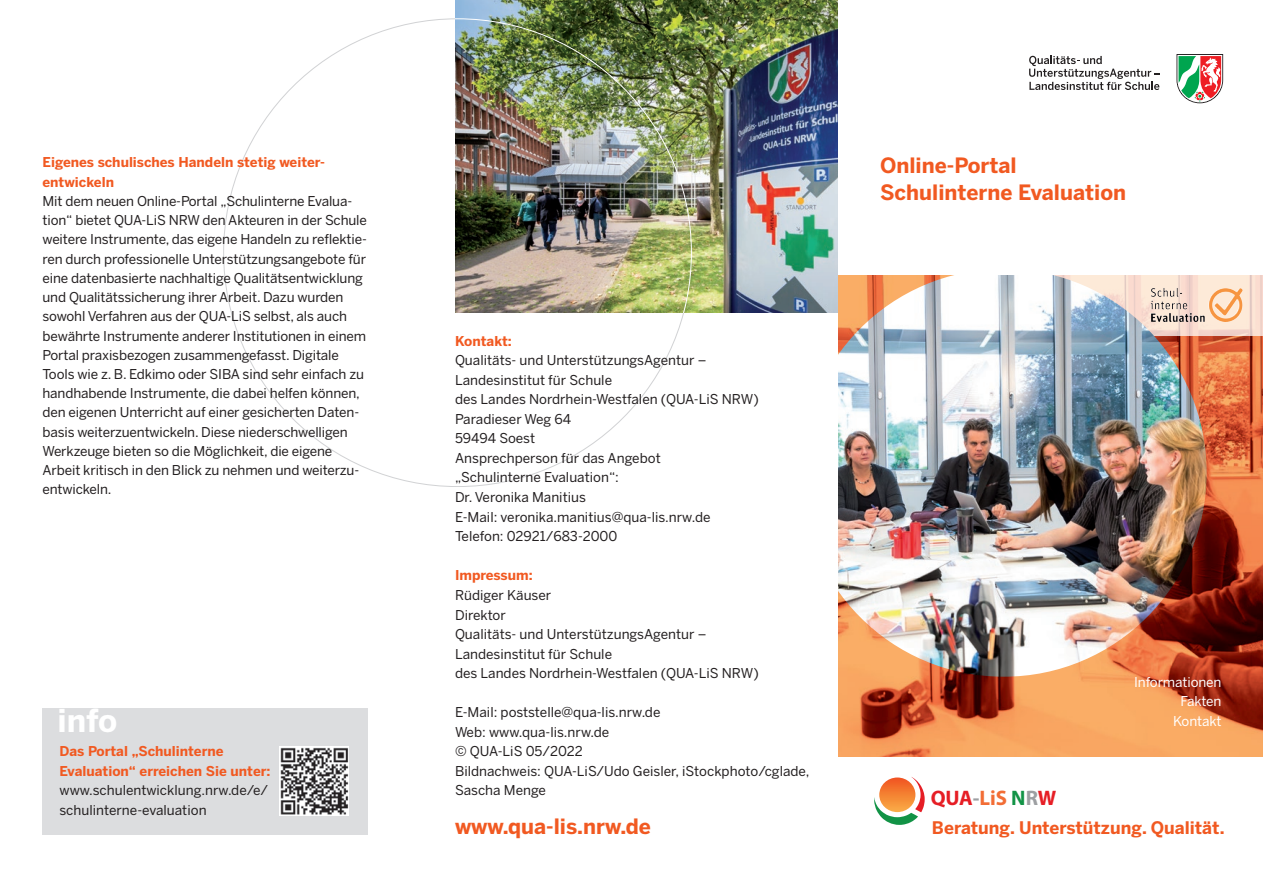
<style>
.page{position:relative;width:1263px;height:893px;background:#fff}
.page>*{position:absolute;margin:0;border:0;box-sizing:border-box;transform-origin:0 0}
._3_Copy_fett_Benton{font:700 31.5px "Benton Sans";color:#fff}
._3_Copy_reg_9_13{font:700 21px/27.5px "Benton Sans";color:#f15921}
._3_Copy{font:700 21px "Benton Sans";color:#f15921}
.t1{font:700 21px "Myriad Pro";color:#e61e25}
.t2{font:700 21px "Myriad Pro";color:#f26d35}
.URL{font:700 17.25px "Benton Sans";color:#f15921}
._3_Copy-2{font:13.5px/19.2px "Benton Sans";letter-spacing:-.01em;color:#231f20}
._3_Copy_reg_9_13-2{font:13.5px/19.5px "Benton Sans";color:#231f20}
._3_Copy_fett_Benton-2{font:700 13.5px/19.5px "Benton Sans";color:#f15921}
._3_Copy_reg_9_13-3{font:13.5px "Benton Sans";letter-spacing:-.01em;color:#fff}
._3_Copy_reg_9_13-4{font:700 13.5px "Benton Sans";color:#f15921}
.s1{color:#129346}
.s2{color:#9d9fa2}
</style>
<div class="page">
<img style="left:838px;top:336px;width:425px;height:421px">
<svg style="left:1206px;top:275px;width:57px;height:61px;background:#f8e0d2"></svg>
<img style="left:838px;top:275px;width:368px;height:402px">
<img style="left:1163px;top:288px;width:79px;height:34px">
<img style="left:455px;top:0;width:383px;height:313px">
<svg style="left:874px;top:779px;width:51px;height:46px"></svg>
<img style="left:879px;top:777px;width:36px;height:35px">
<img style="left:455px;top:18px;width:237px;height:295px">
<svg style="left:1176px;top:54px;width:47px;height:49px"></svg>
<svg style="left:1029px;top:56px;width:130px;height:34px"></svg>
<div style="left:43px;top:708px;width:325px;height:126px;background:#dcdddf"></div>
<img style="left:280px;top:746px;width:69px;height:69px">
<p class="_3_Copy_fett_Benton-2" style="left:43px;top:153px;width:284px">Eigenes schulisches Handeln stetig weiter&shy;entwickeln</p>
<p class="_3_Copy-2" style="left:43px;top:192px;width:326px">Mit dem neuen Online-Portal „Schulinterne Evalua&shy;tion“ bietet QUA-LiS NRW den Akteuren in der Schule weitere Instrumente, das eigene Handeln zu reflektie&shy;ren durch professionelle Unterstützungsangebote für eine datenbasierte nachhaltige Qualitätsentwicklung und Qualitätssicherung ihrer Arbeit. Dazu wurden sowohl Verfahren aus der QUA-LiS selbst, als auch bewährte Instrumente anderer Institutionen in einem Portal praxisbezogen zusammengefasst. Digitale Tools wie z. B. Edkimo oder SIBA sind sehr einfach zu handhabende Instrumente, die dabei helfen können, den eigenen Unterricht auf einer gesicherten Daten&shy;basis weiterzuentwickeln. Diese niederschwelligen Werkzeuge bieten so die Möglichkeit, die eigene Arbeit kritisch in den Blick zu nehmen und weiterzu&shy;entwickeln.</p>
<p class="_3_Copy_fett_Benton" style="left:57px;top:702px;width:62px">info</p>
<p class="_3_Copy_fett_Benton-2" style="left:60px;top:742px;width:212px">Das Portal „Schulinterne<br>Evaluation“ erreichen Sie unter:</p>
<p class="_3_Copy-2" style="left:60px;top:781px;width:210px">www.schulentwicklung.nrw.de/e/ schulinterne-evaluation</p>
<p class="_3_Copy_reg_9_13-4" style="left:455px;top:333px;width:58px">Kontakt:</p>
<p class="_3_Copy_reg_9_13-2" style="left:455px;top:351px;width:253px">Qualitäts- und UnterstützungsAgentur –</p>
<p class="_3_Copy_reg_9_13-2" style="left:455px;top:371px;width:159px">Landesinstitut für Schule</p>
<p class="_3_Copy_reg_9_13-2" style="left:455px;top:390px;width:305px">des Landes Nordrhein-Westfalen (QUA-LiS NRW)</p>
<p class="_3_Copy_reg_9_13-2" style="left:455px;top:410px;width:118px">Paradieser Weg 64<br>59494 Soest</p>
<p class="_3_Copy_reg_9_13-2" style="left:455px;top:449px;width:207px">Ansprechperson für das Angebot „Schulinterne Evaluation“:</p>
<p class="_3_Copy_reg_9_13-2" style="left:455px;top:488px;width:132px">Dr. Veronika Manitius</p>
<p class="_3_Copy_reg_9_13-2" style="left:455px;top:507px;width:257px">E-Mail: veronika.manitius@qua-lis.nrw.de</p>
<p class="_3_Copy_reg_9_13-2" style="left:455px;top:527px;width:164px">Telefon: 02921/683-2000</p>
<p class="_3_Copy_reg_9_13-4" style="left:455px;top:567px;width:79px">Impressum:</p>
<p class="_3_Copy-2" style="left:455px;top:586px;width:98px">Rüdiger Käuser</p>
<p class="_3_Copy_reg_9_13-2" style="left:455px;top:605px;width:52px">Direktor</p>
<p class="_3_Copy_reg_9_13-2" style="left:455px;top:625px;width:253px">Qualitäts- und UnterstützungsAgentur –</p>
<p class="_3_Copy_reg_9_13-2" style="left:455px;top:644px;width:159px">Landesinstitut für Schule</p>
<p class="_3_Copy_reg_9_13-2" style="left:455px;top:664px;width:305px">des Landes Nordrhein-Westfalen (QUA-LiS NRW)</p>
<p class="_3_Copy_reg_9_13-2" style="left:455px;top:703px;width:207px">E-Mail: poststelle@qua-lis.nrw.de</p>
<p class="_3_Copy_reg_9_13-2" style="left:455px;top:722px;width:156px">Web: www.qua-lis.nrw.de</p>
<p class="_3_Copy_reg_9_13-2" style="left:455px;top:742px;width:129px">© QUA-LiS 05/2022</p>
<p class="_3_Copy_reg_9_13-2" style="left:455px;top:761px;width:356px">Bildnachweis: QUA-LiS/Udo Geisler, iStockphoto/cglade,<br>Sascha Menge</p>
<p class="_3_Copy" style="left:455px;top:814px;width:197px">www.qua-lis.nrw.de</p>
<p class="_3_Copy_reg_9_13" style="left:880px;top:152px;width:247px">Online-Portal<br>Schulinterne Evaluation</p>
<p class="_3_Copy_reg_9_13-3" style="left:1134px;top:674px;width:89px">Informationen</p>
<p class="_3_Copy_reg_9_13-3" style="left:1180px;top:693px;width:42px">Fakten</p>
<p class="_3_Copy_reg_9_13-3" style="left:1173px;top:713px;width:50px">Kontakt</p>
<p class="t2" style="left:979px;top:785px;width:48px">LiS <span class="s1">N</span></p>
<p class="URL" style="left:932px;top:818px;width:294px">Beratung. Unterstützung. Qualität.</p>
<p class="t1" style="left:931px;top:785px;width:127px">QUA<span class="s2">- R</span>W</p>
</div>
